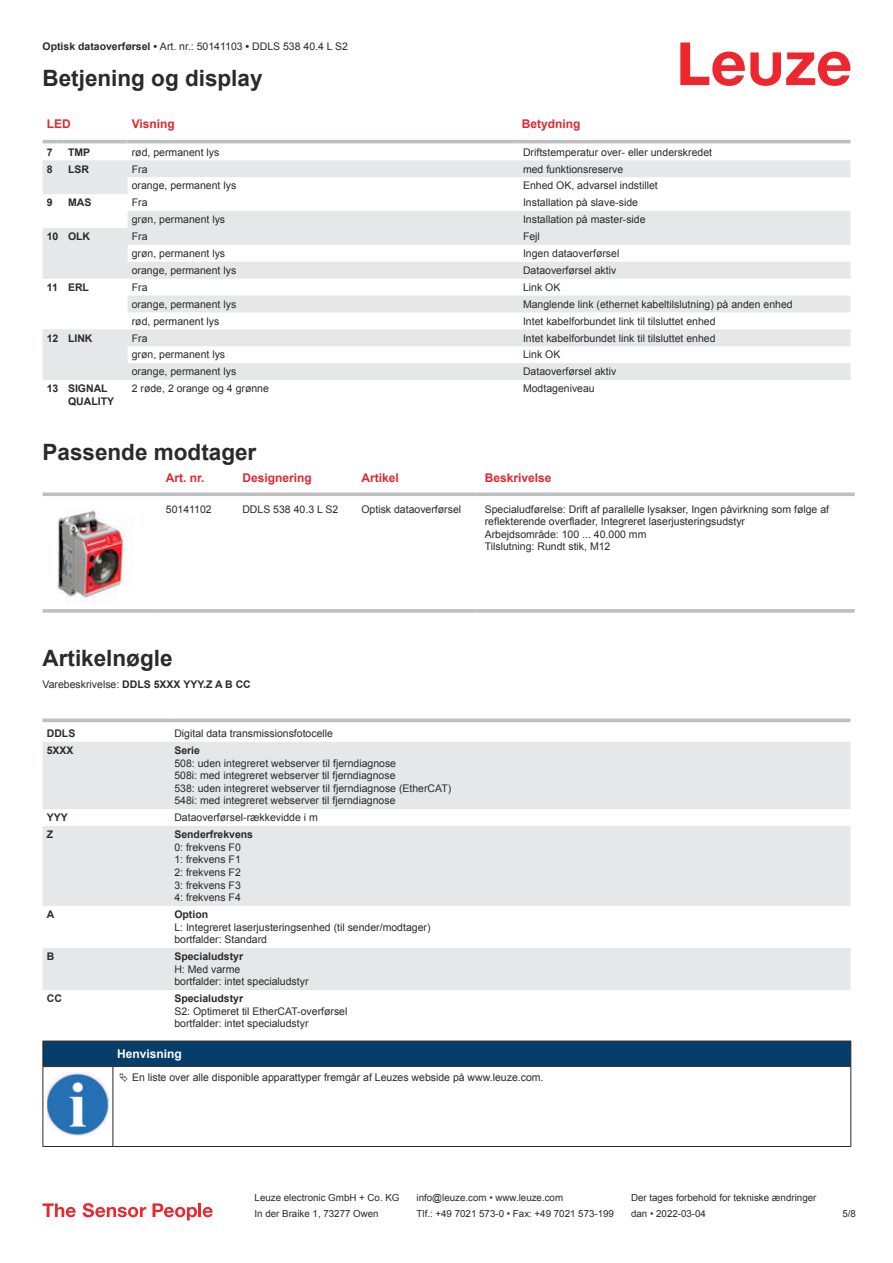
<style>
.page{position:relative;width:893px;height:1263px;background:#fff}
.page>*{position:absolute;margin:0;border:0;box-sizing:border-box;transform-origin:0 0}
.t1{font:700 22.5px "Arial";color:#2b292a}
.t2{font:700 12px "Arial";color:#db2a30}
.t3{font:700 12px "Arial";color:#fff}
.t4{font:10.5px/12.6px "Arial";color:#2b292a}
.t5{font:700 10.5px/12.6px "Arial";color:#2b292a}
.t6{font:9.75px "Arial";color:#2b292a}
.s1{font-weight:700}
.s2{font-weight:400}
</style>
<div class="page">
<svg style="left:680px;top:43px;width:170px;height:43px"></svg>
<svg style="left:43px;top:160px;width:807px;height:220px;fill:#e6e7e9"></svg>
<hr style="left:43px;top:140px;width:21px;height:3px;background:#bdbfc1">
<hr style="left:64px;top:140px;width:64px;height:3px;background:#bdbfc1">
<hr style="left:128px;top:140px;width:391px;height:3px;background:#bdbfc1">
<hr style="left:519px;top:140px;width:331px;height:3px;background:#bdbfc1">
<svg style="left:43px;top:492px;width:114px;height:4px"></svg>
<svg style="left:157px;top:492px;width:77px;height:4px"></svg>
<svg style="left:234px;top:492px;width:119px;height:4px"></svg>
<svg style="left:353px;top:492px;width:123px;height:4px"></svg>
<svg style="left:476px;top:492px;width:379px;height:4px;background:#c5c7c8"></svg>
<svg style="left:43px;top:609px;width:114px;height:4px"></svg>
<svg style="left:157px;top:609px;width:77px;height:4px"></svg>
<svg style="left:234px;top:609px;width:119px;height:4px"></svg>
<svg style="left:353px;top:609px;width:123px;height:4px"></svg>
<svg style="left:476px;top:609px;width:379px;height:4px;background:#c3c5c7"></svg>
<img style="left:57px;top:510px;width:75px;height:92px">
<svg style="left:43px;top:742px;width:807px;height:248px;fill:#e6e7e9"></svg>
<svg style="left:43px;top:718px;width:127px;height:4px"></svg>
<svg style="left:170px;top:718px;width:680px;height:4px;background:#c6c8ca"></svg>
<svg style="left:43px;top:1203px;width:33px;height:14px"></svg>
<svg style="left:83px;top:1203px;width:63px;height:14px"></svg>
<svg style="left:153px;top:1203px;width:44px;height:17px"></svg>
<hr style="left:198px;top:1203px;width:3px;height:14px;background:#ed272d">
<svg style="left:203px;top:1207px;width:10px;height:10px"></svg>
<hr style="left:43px;top:1066px;width:70px;height:1px;background:#2b292a">
<div style="left:43px;top:1041px;width:808px;height:25px;background:#063d69"></div>
<hr style="left:113px;top:1066px;width:738px;height:1px;background:#2b292a">
<hr style="left:43px;top:1067px;width:1px;height:75px;background:#2b292a">
<hr style="left:113px;top:1067px;width:1px;height:75px;background:#2b292a">
<hr style="left:850px;top:1067px;width:1px;height:75px;background:#2b292a">
<hr style="left:43px;top:1146px;width:70px;height:1px;background:#2b292a">
<hr style="left:113px;top:1146px;width:738px;height:1px;background:#2b292a">
<img style="left:47px;top:1073px;width:61px;height:63px">
<p class="t4" style="left:43px;top:41px;width:307px"><span class="s1">Optisk dataoverførsel •</span> Art. nr.: 50141103 <span class="s1">•</span> DDLS 538 40.4 L S2</p>
<h1 class="t1" style="left:43px;top:69px;width:222px">Betjening og display</h1>
<p class="t2" style="left:47px;top:119px;width:25px">LED</p>
<p class="t2" style="left:132px;top:119px;width:45px">Visning</p>
<p class="t2" style="left:522px;top:119px;width:60px">Betydning</p>
<p class="t5" style="left:47px;top:146px;width:7px">7</p>
<p class="t5" style="left:68px;top:146px;width:24px">TMP</p>
<p class="t4" style="left:132px;top:147px;width:89px">rød, permanent lys</p>
<p class="t4" style="left:523px;top:147px;width:191px">Driftstemperatur over- eller underskredet</p>
<p class="t5" style="left:47px;top:163px;width:7px">8</p>
<p class="t5" style="left:68px;top:163px;width:23px">LSR</p>
<p class="t4" style="left:132px;top:163px;width:17px">Fra</p>
<p class="t4" style="left:523px;top:163px;width:102px">med funktionsreserve</p>
<p class="t4" style="left:132px;top:180px;width:106px">orange, permanent lys</p>
<p class="t4" style="left:523px;top:180px;width:136px">Enhed OK, advarsel indstillet</p>
<p class="t5" style="left:47px;top:197px;width:7px">9</p>
<p class="t5" style="left:68px;top:197px;width:25px">MAS</p>
<p class="t4" style="left:132px;top:197px;width:17px">Fra</p>
<p class="t4" style="left:523px;top:197px;width:116px">Installation på slave-side</p>
<p class="t4" style="left:132px;top:214px;width:95px">grøn, permanent lys</p>
<p class="t4" style="left:523px;top:214px;width:124px">Installation på master-side</p>
<p class="t5" style="left:47px;top:231px;width:45px">10 OLK</p>
<p class="t4" style="left:132px;top:231px;width:17px">Fra</p>
<p class="t4" style="left:523px;top:231px;width:18px">Fejl</p>
<p class="t4" style="left:132px;top:248px;width:95px">grøn, permanent lys</p>
<p class="t4" style="left:523px;top:248px;width:98px">Ingen dataoverførsel</p>
<p class="t4" style="left:132px;top:265px;width:106px">orange, permanent lys</p>
<p class="t4" style="left:523px;top:265px;width:95px">Dataoverførsel aktiv</p>
<p class="t5" style="left:47px;top:282px;width:44px">11 ERL</p>
<p class="t4" style="left:132px;top:282px;width:17px">Fra</p>
<p class="t4" style="left:523px;top:282px;width:39px">Link OK</p>
<p class="t4" style="left:132px;top:299px;width:106px">orange, permanent lys</p>
<p class="t4" style="left:523px;top:299px;width:271px">Manglende link (ethernet kabeltilslutning) på anden enhed</p>
<p class="t4" style="left:132px;top:316px;width:89px">rød, permanent lys</p>
<p class="t4" style="left:523px;top:316px;width:194px">Intet kabelforbundet link til tilsluttet enhed</p>
<p class="t5" style="left:47px;top:332px;width:47px">12 LINK</p>
<p class="t4" style="left:132px;top:332px;width:17px">Fra</p>
<p class="t4" style="left:523px;top:332px;width:194px">Intet kabelforbundet link til tilsluttet enhed</p>
<p class="t4" style="left:132px;top:349px;width:95px">grøn, permanent lys</p>
<p class="t4" style="left:523px;top:349px;width:39px">Link OK</p>
<p class="t4" style="left:132px;top:366px;width:106px">orange, permanent lys</p>
<p class="t4" style="left:523px;top:366px;width:95px">Dataoverførsel aktiv</p>
<p class="t5" style="left:68px;top:383px;width:48px;text-indent:-21px">13 SIGNAL<br>QUALITY</p>
<p class="t4" style="left:132px;top:383px;width:139px">2 røde, 2 orange og 4 grønne</p>
<p class="t4" style="left:523px;top:383px;width:73px">Modtageniveau</p>
<h1 class="t1" style="left:43px;top:443px;width:215px">Passende modtager</h1>
<p class="t2" style="left:166px;top:473px;width:40px">Art. nr.</p>
<p class="t2" style="left:242px;top:473px;width:71px">Designering</p>
<p class="t2" style="left:361px;top:473px;width:39px">Artikel</p>
<p class="t2" style="left:485px;top:473px;width:68px">Beskrivelse</p>
<p class="t4" style="left:166px;top:503px;width:47px">50141102</p>
<p class="t4" style="left:242px;top:503px;width:97px">DDLS 538 40.3 L S2</p>
<p class="t4" style="left:361px;top:503px;width:101px">Optisk dataoverførsel</p>
<p class="t4" style="left:485px;top:503px;width:346px">Specialudførelse: Drift af parallelle lysakser, Ingen påvirkning som følge af reflekterende overflader, Integreret laserjusteringsudstyr<br>Arbejdsområde: 100 ... 40.000 mm<br>Tilslutning: Rundt stik, M12</p>
<h1 class="t1" style="left:43px;top:649px;width:132px">Artikelnøgle</h1>
<p class="t5" style="left:43px;top:679px;width:210px"><span class="s2">Varebeskrivelse:</span> DDLS 5XXX YYY.Z A B CC</p>
<p class="t5" style="left:47px;top:728px;width:30px">DDLS</p>
<p class="t4" style="left:174px;top:728px;width:160px">Digital data transmissionsfotocelle</p>
<p class="t5" style="left:47px;top:745px;width:28px">5XXX</p>
<p class="t5" style="left:174px;top:745px;width:27px">Serie</p>
<p class="t4" style="left:174px;top:757px;width:279px">508: uden integreret webserver til fjerndiagnose<br>508i: med integreret webserver til fjerndiagnose<br>538: uden integreret webserver til fjerndiagnose (EtherCAT)<br>548i: med integreret webserver til fjerndiagnose</p>
<p class="t5" style="left:47px;top:812px;width:23px">YYY</p>
<p class="t4" style="left:174px;top:812px;width:145px">Dataoverførsel-rækkevidde i m</p>
<p class="t5" style="left:47px;top:829px;width:8px">Z</p>
<p class="t5" style="left:174px;top:829px;width:80px">Senderfrekvens</p>
<p class="t4" style="left:174px;top:842px;width:68px;text-align:justify">0: frekvens F0<br>1: frekvens F1<br>2: frekvens F2<br>3: frekvens F3<br>4: frekvens F4</p>
<p class="t5" style="left:47px;top:909px;width:9px">A</p>
<p class="t5" style="left:174px;top:909px;width:35px">Option</p>
<p class="t4" style="left:174px;top:921px;width:258px">L: Integreret laserjusteringsenhed (til sender/modtager) bortfalder: Standard</p>
<p class="t5" style="left:47px;top:951px;width:9px">B</p>
<p class="t5" style="left:174px;top:951px;width:70px">Specialudstyr</p>
<p class="t4" style="left:174px;top:964px;width:136px">H: Med varme<br>bortfalder: intet specialudstyr</p>
<p class="t5" style="left:47px;top:993px;width:17px">CC</p>
<p class="t5" style="left:174px;top:993px;width:70px">Specialudstyr</p>
<p class="t4" style="left:174px;top:1006px;width:175px">S2: Optimeret til EtherCAT-overførsel bortfalder: intet specialudstyr</p>
<p class="t3" style="left:117px;top:1049px;width:66px">Henvisning</p>
<p class="t4" style="left:132px;top:1072px;width:413px">En liste over alle disponible apparattyper fremgår af Leuzes webside på www.leuze.com.</p>
<p class="t6" style="left:255px;top:1194px;width:146px">Leuze electronic GmbH + Co. KG</p>
<p class="t6" style="left:417px;top:1194px;width:148px">info@leuze.com • www.leuze.com</p>
<p class="t6" style="left:631px;top:1194px;width:187px">Der tages forbehold for tekniske ændringer</p>
<p class="t6" style="left:255px;top:1210px;width:126px">In der Braike 1, 73277 Owen</p>
<p class="t6" style="left:417px;top:1210px;width:199px">Tlf.: +49 7021 573-0 • Fax: +49 7021 573-199</p>
<p class="t6" style="left:631px;top:1210px;width:76px">dan • 2022-03-04</p>
<p class="t6" style="left:842px;top:1210px;width:15px">5 /8</p>
</div>
